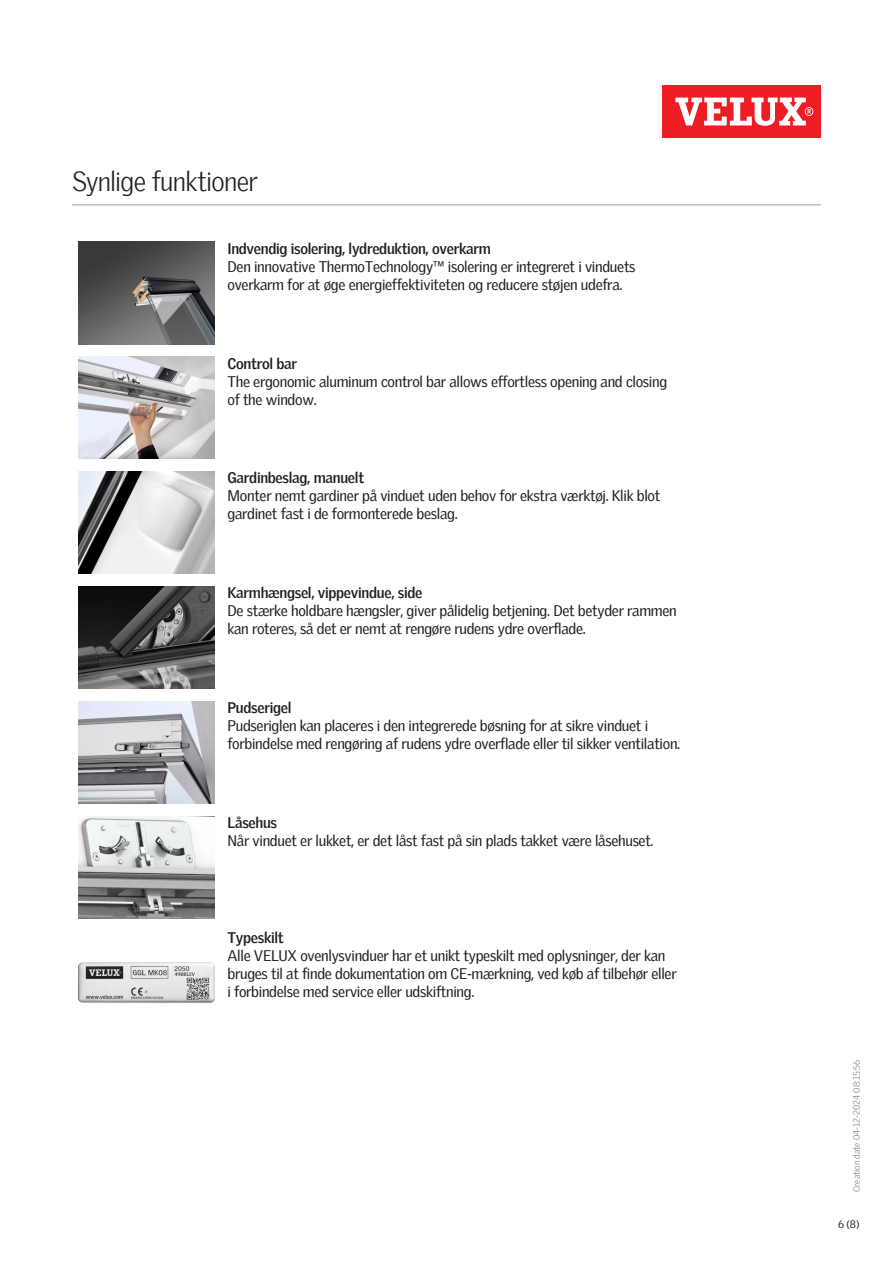
<style>
.page{position:relative;width:893px;height:1263px;background:#fff}
.page>*{position:absolute;margin:0;border:0;box-sizing:border-box;transform-origin:0 0}
.Headline_With_Line_B{font:300 27px "Velux Gothic";letter-spacing:-.025em;color:#231f20}
.Body_Heading{font:15px/18px "Velux Gothic";letter-spacing:-.02em;color:#231f20}
.t1{font:10.5px "Velux Gothic";color:#231f20}
.t2{font:300 9px "Velux Gothic";color:#7c7e81}
.s1{font-weight:700}
</style>
<div class="page">
<div style="left:662px;top:85px;width:159px;height:53px;background:#ee1d23"></div>
<svg style="left:675px;top:98px;width:138px;height:28px"></svg>
<hr style="left:72px;top:204px;width:749px;height:2px;background:#bcbdbb">
<img style="left:79px;top:242px;width:136px;height:102px">
<img style="left:79px;top:357px;width:136px;height:102px">
<img style="left:79px;top:472px;width:136px;height:102px">
<img style="left:79px;top:587px;width:136px;height:102px">
<img style="left:79px;top:701px;width:136px;height:102px">
<img style="left:79px;top:816px;width:136px;height:103px">
<img style="left:79px;top:962px;width:136px;height:41px">
<p class="Headline_With_Line_B" style="left:72px;top:161px;width:187px">Synlige funktioner</p>
<p class="Body_Heading" style="left:227px;top:238px;width:409px"><span class="s1">Indvendig isolering, lydreduktion, overkarm<br></span>Den innovative ThermoTechnology™ isolering er integreret i vinduets overkarm for at øge energieffektiviteten og reducere støjen udefra.</p>
<p class="Body_Heading" style="left:227px;top:353px;width:441px"><span class="s1">Control bar<br></span>The ergonomic aluminum control bar allows effortless opening and closing of the window.</p>
<p class="Body_Heading" style="left:227px;top:468px;width:434px"><span class="s1">Gardinbeslag, manuelt<br></span>Monter nemt gardiner på vinduet uden behov for ekstra værktøj. Klik blot gardinet fast i de formonterede beslag.</p>
<p class="Body_Heading" style="left:227px;top:583px;width:451px"><span class="s1">Karmhængsel, vippevindue, side<br></span>De stærke holdbare hængsler, giver pålidelig betjening. Det betyder rammen kan roteres, så det er nemt at rengøre rudens ydre overflade.</p>
<p class="Body_Heading" style="left:227px;top:697px;width:454px"><span class="s1">Pudserigel<br></span>Pudseriglen kan placeres i den integrerede bøsning for at sikre vinduet i forbindelse med rengøring af rudens ydre overflade eller til sikker ventilation.</p>
<p class="Body_Heading" style="left:227px;top:812px;width:428px"><span class="s1">Låsehus<br></span>Når vinduet er lukket, er det låst fast på sin plads takket være låsehuset.</p>
<p class="Body_Heading" style="left:227px;top:927px;width:451px"><span class="s1">Typeskilt<br></span>Alle VELUX ovenlysvinduer har et unikt typeskilt med oplysninger, der kan bruges til at finde dokumentation om CE-mærkning, ved køb af tilbehør eller i forbindelse med service eller udskiftning.</p>
<p class="t2" style="left:850px;top:1192px;width:134px;rotate:-90deg">Creation date 04-12-2024 08:15:56</p>
<p class="t1" style="left:838px;top:1216px;width:23px">6 (8)</p>
</div>
